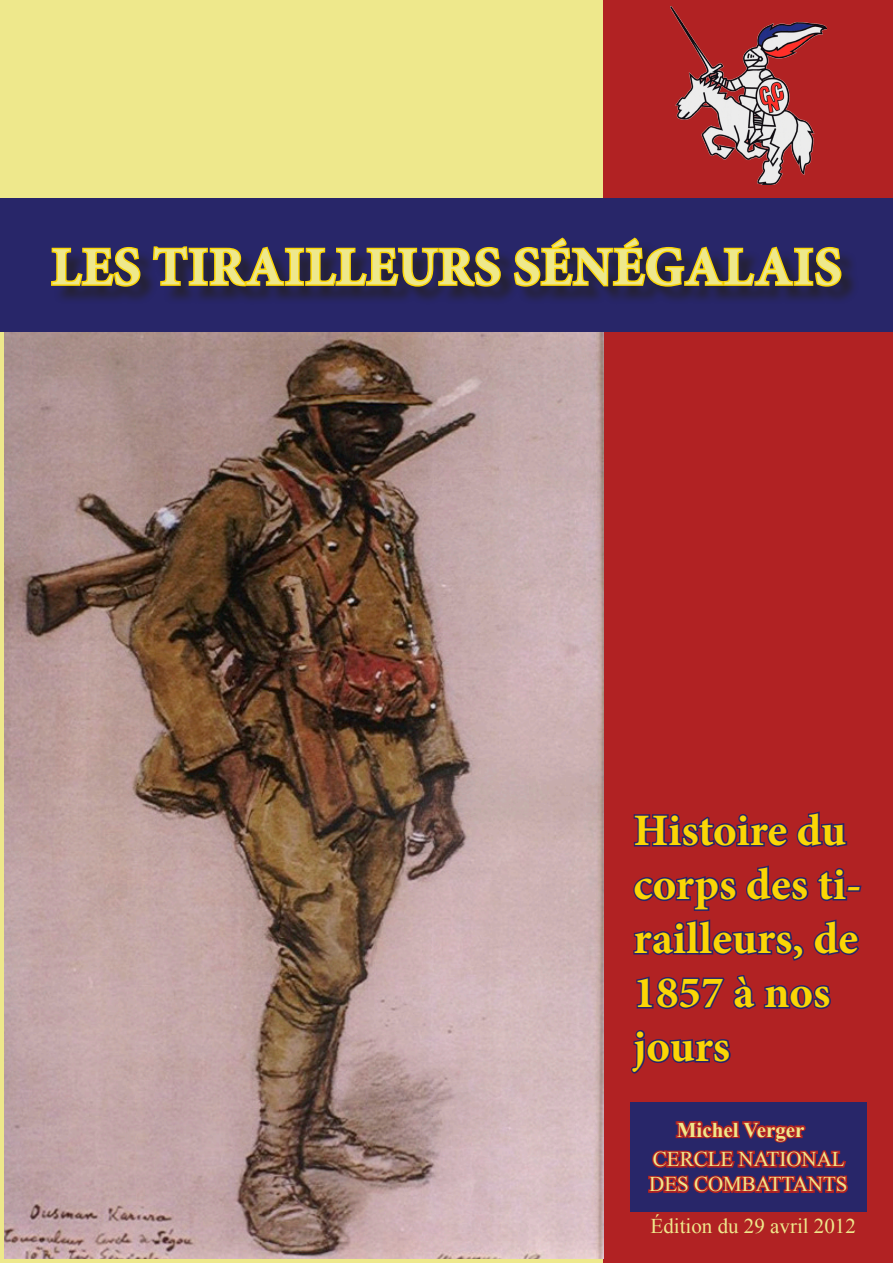
<style>
.page{position:relative;width:893px;height:1263px;background:#eee88c}
.page>*{position:absolute;margin:0;border:0;box-sizing:border-box;transform-origin:0 0}
.t1{font:700 54px "Minion Pro";letter-spacing:.01em;color:#eee88c}
.t2{font:700 45px/54px "Minion Pro";color:#fbd605}
.t3{font:21px/29.4px "Times New Roman";color:#eee88c}
.s1{font-weight:700}
</style>
<div class="page">
<div style="left:604px;top:0;width:289px;height:1263px;background:#b12223"></div>
<svg style="left:633px;top:811px;width:215px;height:37px"></svg>
<svg style="left:633px;top:865px;width:229px;height:96px"></svg>
<svg style="left:636px;top:976px;width:89px;height:34px"></svg>
<svg style="left:733px;top:975px;width:98px;height:34px"></svg>
<svg style="left:631px;top:1030px;width:100px;height:44px"></svg>
<div style="left:630px;top:1102px;width:237px;height:109px;background:#282669"></div>
<svg style="left:648px;top:1120px;width:200px;height:74px"></svg>
<img style="left:4px;top:332px;width:600px;height:927px">
<div style="left:0;top:198px;width:893px;height:134px;background:#282669"></div>
<div style="left:54px;top:241px;width:805px;height:64px;background:#231f20;opacity:.75"></div>
<svg style="left:51px;top:245px;width:91px;height:44px"></svg>
<svg style="left:151px;top:245px;width:351px;height:44px"></svg>
<svg style="left:512px;top:237px;width:331px;height:52px"></svg>
<img style="left:670px;top:6px;width:157px;height:178px">
<p class="t1" style="left:51px;top:229px;width:792px">LES TIRAILLEURS SÉNÉGALAIS</p>
<p class="t2" style="left:634px;top:803px;width:229px">Histoire du corps des ti&shy;railleurs, de<br>1857 à nos jours</p>
<p class="t3" style="left:653px;top:1114px;width:193px;text-indent:24px"><span class="s1">Michel Verger<br></span>CERCLE NATIONAL</p>
<p class="t3" style="left:649px;top:1169px;width:200px">DES COMBATTANTS</p>
<p class="t3" style="left:651px;top:1211px;width:207px">Édition du 29 avril 2012</p>
</div>
